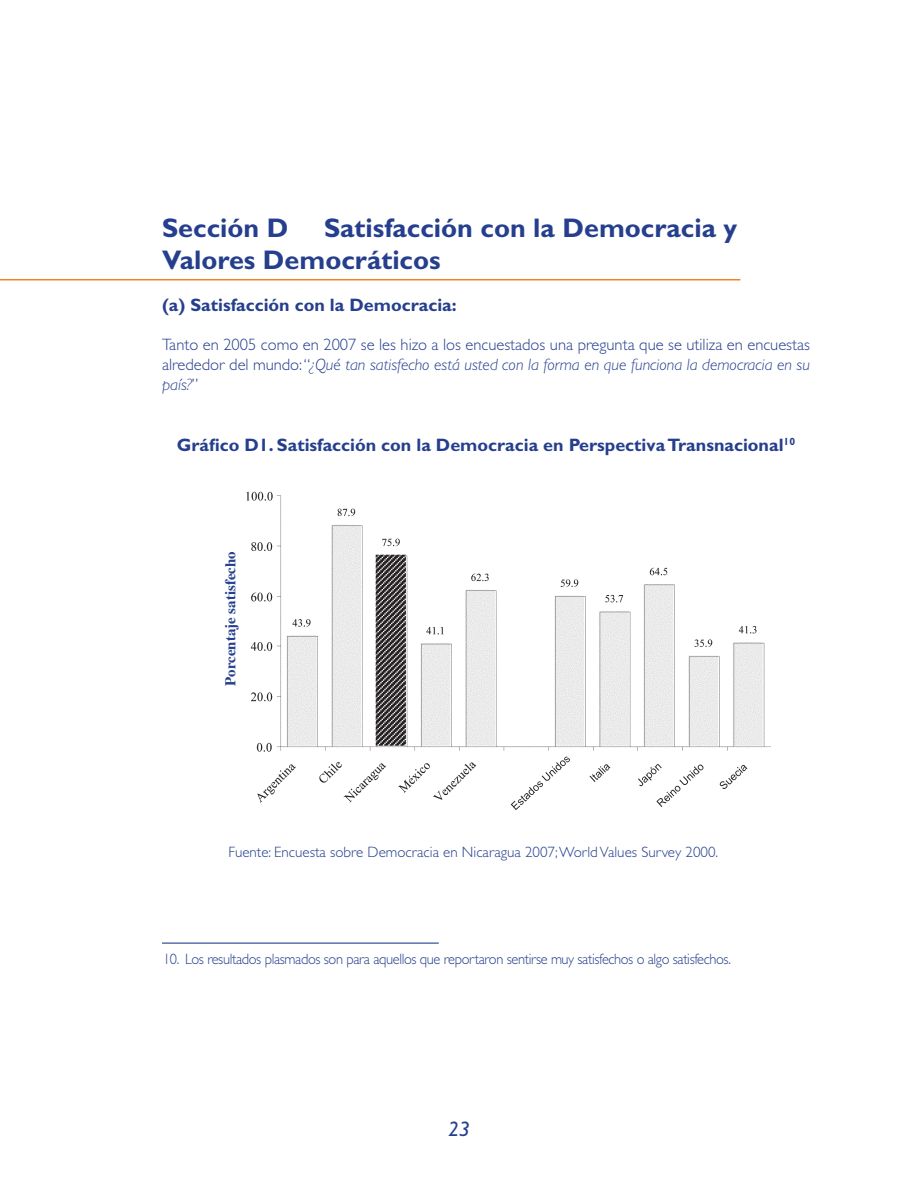
<style>
.page{position:relative;width:918px;height:1188px;background:#fff}
.page>*{position:absolute;margin:0;border:0;box-sizing:border-box;transform-origin:0 0}
.t1{font:700 27px/32.4px "Gill Sans";color:#253f8e}
.t2{font:italic 21px "Gill Sans";color:#253f8e}
.t3{font:700 18px "Gill Sans";color:#253f8e}
.t4{font:300 16.5px/19.8px "Gill Sans";color:#253f8e;text-align:justify}
.t5{font:300 15px "Gill Sans";letter-spacing:-.025em;color:#253f8e;scale:.96 1}
.t6{font:300 15px "Gill Sans";color:#253f8e}
.t7{font:700 15px "Times";color:#253f8e}
.s1{font-style:italic}
</style>
<div class="page">
<hr style="left:0;top:279px;width:740px;height:1px;background:#f58220">
<img style="left:246px;top:491px;width:524px;height:319px">
<hr style="left:162px;top:943px;width:277px;height:1px;background:#253f8e">
<h1 class="t1" style="left:162px;top:211px;width:577px;text-indent:162px">Satisfacción con la Democracia y<br>Valores Democráticos</h1>
<p class="t3" style="left:162px;top:294px;width:296px">(a) Satisfacción con la Democracia:</p>
<p class="t4" style="left:162px;top:335px;width:650px">Tanto en 2005 como en 2007 se les hizo a los encuestados una pregunta que se utiliza en encuestas alrededor del mundo: “<span class="s1">¿Qué tan satisfecho está usted con la forma en que funciona la democracia en su país?</span>”</p>
<h1 class="t1" style="left:162px;top:211px;width:128px">Sección D</h1>
<p class="t3" style="left:177px;top:434px;width:620px">Gráfico D1. Satisfacción con la Democracia en Perspectiva Transnacional<sup>10</sup></p>
<p class="t7" style="left:220px;top:686px;width:137px;rotate:-90deg">Porcentaje satisfecho</p>
<p class="t6" style="left:228px;top:843px;width:491px">Fuente: Encuesta sobre Democracia en Nicaragua 2007; World Values Survey 2000.</p>
<p class="t5" style="left:163px;top:950px;width:593px">10. Los resultados plasmados son para aquellos que reportaron sentirse muy satisfechos o algo satisfechos.</p>
<p class="t2" style="left:448px;top:1117px;width:12px">23</p>
</div>
